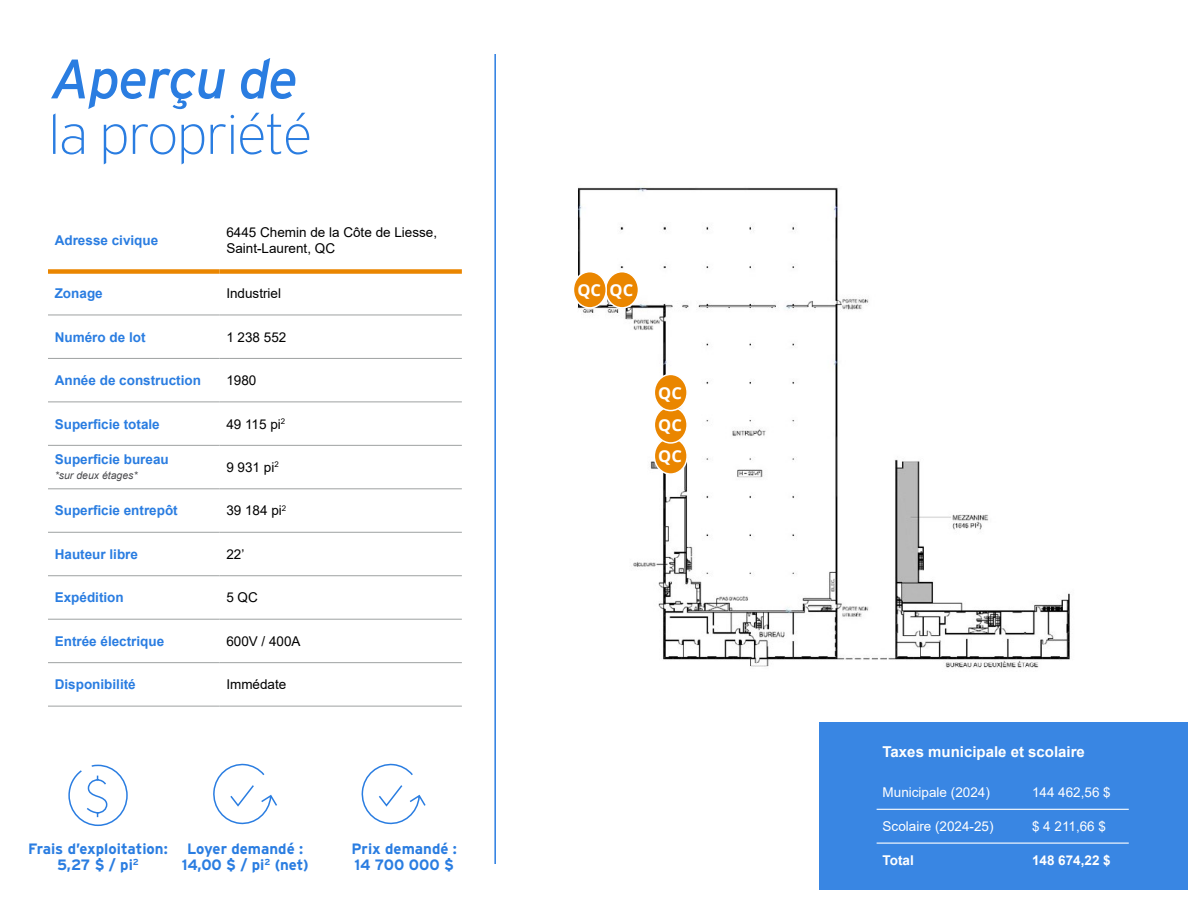
<style>
.page{position:relative;width:1188px;height:918px;background:#fff}
.page>*{position:absolute;margin:0;border:0;box-sizing:border-box;transform-origin:0 0}
.t1{font:200 55.5px "Interstate";letter-spacing:-.03em;color:#2a7de1}
.t2{font:italic 55.5px "Interstate";letter-spacing:-.03em;color:#2a7de1}
.t3{font:700 16.5px "Open Sans";color:#fff}
.t4{font:700 15px/16.5px "Interstate";color:#2a7de1;text-align:center}
.t5{font:700 15px "Arial";color:#fff}
.t6{font:700 13.5px "Arial";color:#2a7de1}
.t7{font:13.5px/16.2px "Arial";color:#000}
.t8{font:13.5px "Arial";color:#fff}
.t9{font:700 13.5px "Arial";color:#fff}
.t10{font:italic 10.5px "Arial";color:#4a4a4d}
</style>
<div class="page">
<svg style="left:68px;top:764px;width:60px;height:63px"></svg>
<svg style="left:213px;top:763px;width:64px;height:62px"></svg>
<svg style="left:361px;top:763px;width:65px;height:62px"></svg>
<hr style="left:494px;top:54px;width:2px;height:810px;background:#2a7de1">
<hr style="left:48px;top:488px;width:172px;height:1px;background:#9ea2a2">
<hr style="left:220px;top:488px;width:242px;height:1px;background:#9ea2a2">
<hr style="left:48px;top:532px;width:172px;height:1px;background:#9ea2a2">
<hr style="left:220px;top:532px;width:242px;height:1px;background:#9ea2a2">
<hr style="left:220px;top:575px;width:242px;height:1px;background:#9ea2a2">
<hr style="left:220px;top:619px;width:242px;height:1px;background:#9ea2a2">
<hr style="left:220px;top:445px;width:242px;height:1px;background:#9ea2a2">
<hr style="left:48px;top:662px;width:172px;height:1px;background:#9ea2a2">
<hr style="left:220px;top:662px;width:242px;height:1px;background:#9ea2a2">
<hr style="left:48px;top:706px;width:172px;height:1px;background:#9ea2a2">
<hr style="left:220px;top:706px;width:242px;height:1px;background:#9ea2a2">
<div style="left:48px;top:269px;width:172px;height:5px;background:#ea8600"></div>
<div style="left:220px;top:269px;width:242px;height:5px;background:#ea8600"></div>
<hr style="left:48px;top:402px;width:172px;height:1px;background:#9ea2a2">
<hr style="left:48px;top:445px;width:172px;height:1px;background:#9ea2a2">
<hr style="left:220px;top:402px;width:242px;height:1px;background:#9ea2a2">
<hr style="left:220px;top:315px;width:242px;height:1px;background:#9ea2a2">
<hr style="left:220px;top:358px;width:242px;height:1px;background:#9ea2a2">
<hr style="left:48px;top:315px;width:172px;height:1px;background:#9ea2a2">
<hr style="left:48px;top:358px;width:172px;height:1px;background:#9ea2a2">
<hr style="left:48px;top:575px;width:172px;height:1px;background:#9ea2a2">
<hr style="left:48px;top:619px;width:172px;height:1px;background:#9ea2a2">
<img style="left:578px;top:186px;width:492px;height:483px">
<div style="left:654px;top:438px;width:33px;height:36px;background:#ea8600;border-radius:50%"></div>
<div style="left:654px;top:437px;width:34px;height:38px;border:2px solid #fff;border-radius:50%"></div>
<div style="left:654px;top:407px;width:33px;height:36px;background:#ea8600;border-radius:50%"></div>
<div style="left:654px;top:406px;width:34px;height:38px;border:2px solid #fff;border-radius:50%"></div>
<div style="left:654px;top:374px;width:33px;height:37px;background:#ea8600;border-radius:50%"></div>
<div style="left:654px;top:374px;width:34px;height:37px;border:2px solid #fff;border-radius:50%"></div>
<div style="left:606px;top:272px;width:32px;height:36px;background:#ea8600;border-radius:50%"></div>
<div style="left:605px;top:271px;width:34px;height:38px;border:2px solid #fff;border-radius:50%"></div>
<div style="left:573px;top:272px;width:33px;height:36px;background:#ea8600;border-radius:50%"></div>
<div style="left:573px;top:271px;width:34px;height:38px;border:2px solid #fff;border-radius:50%"></div>
<div style="left:819px;top:722px;width:369px;height:168px;background:#3986e3"></div>
<hr style="left:877px;top:809px;width:149px;height:1px;background:#fff">
<hr style="left:1026px;top:809px;width:103px;height:1px;background:#fff">
<hr style="left:877px;top:843px;width:149px;height:1px;background:#fff">
<hr style="left:1026px;top:843px;width:103px;height:1px;background:#fff">
<h1 class="t2" style="left:51px;top:48px;width:249px">Aperçu de</h1>
<h1 class="t1" style="left:48px;top:104px;width:266px">la propriété</h1>
<p class="t6" style="left:55px;top:231px;width:105px">Adresse civique</p>
<p class="t7" style="left:226px;top:224px;width:212px">6445 Chemin de la Côte de Liesse,<br>Saint-Laurent, QC</p>
<p class="t6" style="left:55px;top:284px;width:50px">Zonage</p>
<p class="t7" style="left:226px;top:285px;width:56px">Industriel</p>
<p class="t6" style="left:55px;top:327px;width:92px">Numéro de lot</p>
<p class="t7" style="left:226px;top:329px;width:62px">1 238 552</p>
<p class="t6" style="left:55px;top:371px;width:148px">Année de construction</p>
<p class="t7" style="left:226px;top:372px;width:32px">1980</p>
<p class="t6" style="left:55px;top:414px;width:107px">Superficie totale</p>
<p class="t7" style="left:226px;top:416px;width:60px">49 115 pi<sup>2</sup></p>
<p class="t6" style="left:55px;top:450px;width:116px">Superficie bureau</p>
<p class="t10" style="left:55px;top:469px;width:84px">*sur deux étages*</p>
<p class="t7" style="left:226px;top:459px;width:54px">9 931 pi<sup>2</sup></p>
<p class="t6" style="left:55px;top:501px;width:125px">Superficie entrepôt</p>
<p class="t7" style="left:226px;top:503px;width:61px">39 184 pi<sup>2</sup></p>
<p class="t6" style="left:55px;top:545px;width:85px">Hauteur libre</p>
<p class="t7" style="left:226px;top:546px;width:20px">22’</p>
<p class="t6" style="left:55px;top:588px;width:71px">Expédition</p>
<p class="t7" style="left:226px;top:589px;width:33px">5 QC</p>
<p class="t6" style="left:55px;top:632px;width:111px">Entrée électrique</p>
<p class="t7" style="left:226px;top:633px;width:76px">600V / 400A</p>
<p class="t6" style="left:55px;top:675px;width:83px">Disponibilité</p>
<p class="t7" style="left:226px;top:676px;width:62px">Immédate</p>
<p class="t4" style="left:28px;top:840px;width:141px">Frais d’exploitation:<br>5,27 $ / pi<sup>2</sup></p>
<p class="t4" style="left:182px;top:840px;width:128px">Loyer demandé :<br>14,00 $ / pi<sup>2</sup> (net)</p>
<p class="t4" style="left:351px;top:840px;width:107px;text-align:left">Prix demandé :<br>14 700 000 $</p>
<p class="t3" style="left:577px;top:278px;width:57px">QC QC</p>
<p class="t3" style="left:658px;top:381px;width:25px">QC</p>
<p class="t3" style="left:658px;top:414px;width:25px">QC</p>
<p class="t3" style="left:658px;top:445px;width:25px">QC</p>
<p class="t5" style="left:883px;top:741px;width:204px">Taxes municipale et scolaire</p>
<p class="t8" style="left:883px;top:783px;width:109px">Municipale (2024)</p>
<p class="t8" style="left:1032px;top:783px;width:80px">144 462,56 $</p>
<p class="t8" style="left:883px;top:817px;width:113px">Scolaire (2024-25)</p>
<p class="t8" style="left:1032px;top:817px;width:76px">$ 4 211,66 $</p>
<p class="t9" style="left:883px;top:851px;width:33px">Total</p>
<p class="t9" style="left:1032px;top:851px;width:80px">148 674,22 $</p>
</div>
